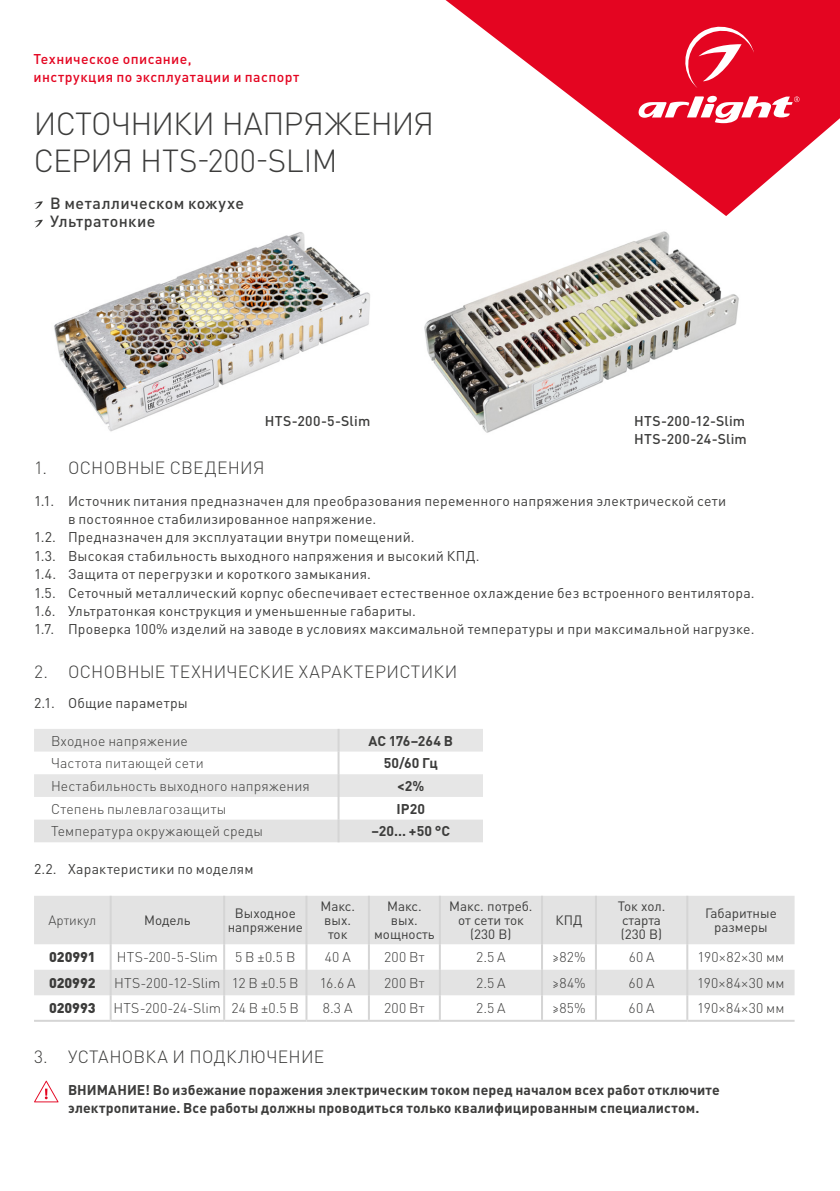
<style>
.page{position:relative;width:840px;height:1191px;background:#fff}
.page>*{position:absolute;margin:0;border:0;box-sizing:border-box;transform-origin:0 0}
.t1{font:300 31.6px/36.8px "DIN Pro";letter-spacing:-.02em;color:#3c3c3b}
.t2{font:300 17.6px "DIN Pro";letter-spacing:.015em;color:#3c3c3b}
.t3{font:500 16px/18.4px "DIN Pro";letter-spacing:.025em;color:#3c3c3b}
.t4{font:14px "DIN Pro";letter-spacing:.015em;color:#3c3c3b}
.t5{font:300 14px "DIN Pro";letter-spacing:.015em;color:#3c3c3b}
.t6{font:700 14px/18.4px "DIN Pro";letter-spacing:.01em;color:#3c3c3b}
.t7{font:500 14px/18.4px "DIN Pro";letter-spacing:.03em;color:#e40521}
.t8{font:500 14px/18.4px "DIN Pro";letter-spacing:.02em;color:#3c3c3b}
.t9{font:900 14px "DIN Pro";letter-spacing:-.005em;color:#3c3c3b}
.t10{font:13.4px/14px "DIN Pro";color:#3c3c3b;text-align:center}
.t11{font:300 13.4px "DIN Pro";color:#3c3c3b}
</style>
<div class="page">
<svg style="left:445px;top:0;width:394px;height:216px;fill:#e40521"></svg>
<svg style="left:635px;top:96px;width:164px;height:30px"></svg>
<svg style="left:680px;top:22px;width:73px;height:66px;background:#e83047"></svg>
<img style="left:424px;top:231px;width:315px;height:202px">
<img style="left:54px;top:232px;width:316px;height:200px">
<svg style="left:34px;top:729px;width:448px;height:68px"></svg>
<div style="left:34px;top:819px;width:448px;height:23px;background:#e3e3e3"></div>
<hr style="left:337px;top:729px;width:2px;height:22px;background:#d5d5d5">
<hr style="left:337px;top:751px;width:2px;height:23px;background:#d5d5d5">
<hr style="left:337px;top:774px;width:2px;height:23px;background:#d5d5d5">
<hr style="left:337px;top:797px;width:2px;height:22px;background:#d5d5d5">
<hr style="left:337px;top:819px;width:2px;height:23px;background:#d5d5d5">
<svg style="left:34px;top:895px;width:760px;height:100px;fill:#e3e3e3"></svg>
<hr style="left:110px;top:944px;width:2px;height:25px;background:#d5d5d5">
<hr style="left:223px;top:944px;width:2px;height:25px;background:#d5d5d5">
<hr style="left:305px;top:944px;width:2px;height:25px;background:#d5d5d5">
<hr style="left:368px;top:944px;width:2px;height:25px;background:#d5d5d5">
<hr style="left:438px;top:944px;width:2px;height:25px;background:#d5d5d5">
<hr style="left:540px;top:944px;width:2px;height:25px;background:#d5d5d5">
<hr style="left:594px;top:944px;width:2px;height:25px;background:#d5d5d5">
<hr style="left:686px;top:944px;width:2px;height:25px;background:#d5d5d5">
<hr style="left:110px;top:969px;width:2px;height:26px;background:#d5d5d5">
<hr style="left:223px;top:969px;width:2px;height:26px;background:#d5d5d5">
<hr style="left:305px;top:969px;width:2px;height:26px;background:#d5d5d5">
<hr style="left:368px;top:969px;width:2px;height:26px;background:#d5d5d5">
<hr style="left:438px;top:969px;width:2px;height:26px;background:#d5d5d5">
<hr style="left:540px;top:969px;width:2px;height:26px;background:#d5d5d5">
<hr style="left:594px;top:969px;width:2px;height:26px;background:#d5d5d5">
<hr style="left:686px;top:969px;width:2px;height:26px;background:#d5d5d5">
<hr style="left:110px;top:995px;width:2px;height:24px;background:#d5d5d5">
<hr style="left:223px;top:995px;width:2px;height:24px;background:#d5d5d5">
<hr style="left:305px;top:995px;width:2px;height:24px;background:#d5d5d5">
<hr style="left:368px;top:995px;width:2px;height:24px;background:#d5d5d5">
<hr style="left:438px;top:995px;width:2px;height:24px;background:#d5d5d5">
<hr style="left:540px;top:995px;width:2px;height:24px;background:#d5d5d5">
<hr style="left:594px;top:995px;width:2px;height:24px;background:#d5d5d5">
<hr style="left:686px;top:995px;width:2px;height:24px;background:#d5d5d5">
<hr style="left:110px;top:895px;width:2px;height:49px;background:#d5d5d5">
<hr style="left:223px;top:895px;width:2px;height:49px;background:#d5d5d5">
<hr style="left:305px;top:895px;width:2px;height:49px;background:#d5d5d5">
<hr style="left:368px;top:895px;width:2px;height:49px;background:#d5d5d5">
<hr style="left:438px;top:895px;width:2px;height:49px;background:#d5d5d5">
<hr style="left:540px;top:895px;width:2px;height:49px;background:#d5d5d5">
<hr style="left:594px;top:895px;width:2px;height:49px;background:#d5d5d5">
<hr style="left:686px;top:895px;width:2px;height:49px;background:#d5d5d5">
<hr style="left:34px;top:1019px;width:77px;height:2px;background:#d5d5d5">
<hr style="left:111px;top:1019px;width:113px;height:2px;background:#d5d5d5">
<hr style="left:224px;top:1019px;width:82px;height:2px;background:#d5d5d5">
<hr style="left:306px;top:1019px;width:63px;height:2px;background:#d5d5d5">
<hr style="left:369px;top:1019px;width:70px;height:2px;background:#d5d5d5">
<hr style="left:439px;top:1019px;width:102px;height:2px;background:#d5d5d5">
<hr style="left:541px;top:1019px;width:54px;height:2px;background:#d5d5d5">
<hr style="left:595px;top:1019px;width:92px;height:2px;background:#d5d5d5">
<hr style="left:687px;top:1019px;width:107px;height:2px;background:#d5d5d5">
<svg style="left:34px;top:201px;width:9px;height:8px"></svg>
<svg style="left:34px;top:220px;width:9px;height:7px"></svg>
<svg style="left:34px;top:1080px;width:24px;height:22px"></svg>
<p class="t7" style="left:34px;top:49px;width:267px">Техническое описание,<br>инструкция по эксплуатации и паспорт</p>
<h1 class="t1" style="left:34px;top:104px;width:402px">ИСТОЧНИКИ НАПРЯЖЕНИЯ<br>СЕРИЯ HTS-200-SLIM</h1>
<p class="t3" style="left:50px;top:193px;width:195px">В металлическом кожухе<br>Ультратонкие</p>
<p class="t8" style="left:265px;top:411px;width:107px">HTS-200-5-Slim</p>
<p class="t8" style="left:634px;top:411px;width:114px">HTS-200-12-Slim<br>HTS-200-24-Slim</p>
<p class="t2" style="left:34px;top:456px;width:232px">1. ОСНОВНЫЕ СВЕДЕНИЯ</p>
<p class="t4" style="left:34px;top:491px;width:693px">1.1. Источник питания предназначен для преобразования переменного напряжения электрической сети</p>
<p class="t4" style="left:68px;top:509px;width:309px">в постоянное стабилизированное напряжение.</p>
<p class="t4" style="left:34px;top:528px;width:382px">1.2. Предназначен для эксплуатации внутри помещений.</p>
<p class="t4" style="left:34px;top:546px;width:447px">1.3. Высокая стабильность выходного напряжения и высокий КПД.</p>
<p class="t4" style="left:34px;top:564px;width:338px">1.4. Защита от перегрузки и короткого замыкания.</p>
<p class="t4" style="left:34px;top:583px;width:721px">1.5. Сеточный металлический корпус обеспечивает естественное охлаждение без встроенного вентилятора.</p>
<p class="t4" style="left:34px;top:601px;width:383px">1.6. Ультратонкая конструкция и уменьшенные габариты.</p>
<p class="t4" style="left:34px;top:620px;width:721px">1.7. Проверка 100% изделий на заводе в условиях максимальной температуры и при максимальной нагрузке.</p>
<p class="t2" style="left:34px;top:659px;width:424px">2. ОСНОВНЫЕ ТЕХНИЧЕСКИЕ ХАРАКТЕРИСТИКИ</p>
<p class="t4" style="left:34px;top:693px;width:155px">2.1. Общие параметры</p>
<p class="t5" style="left:51px;top:731px;width:138px">Входное напряжение</p>
<p class="t6" style="left:368px;top:730px;width:86px">AC 176–264 В</p>
<p class="t5" style="left:51px;top:753px;width:154px">Частота питающей сети</p>
<p class="t6" style="left:383px;top:753px;width:56px">50/60 Гц</p>
<p class="t5" style="left:51px;top:776px;width:260px">Нестабильность выходного напряжения</p>
<p class="t6" style="left:397px;top:776px;width:29px">&lt;2%</p>
<p class="t5" style="left:51px;top:799px;width:177px">Степень пылевлагозащиты</p>
<p class="t6" style="left:396px;top:799px;width:30px">IP20</p>
<p class="t5" style="left:51px;top:821px;width:213px">Температура окружающей среды</p>
<p class="t6" style="left:371px;top:821px;width:80px">–20... +50 °С</p>
<p class="t4" style="left:34px;top:859px;width:221px">2.2. Характеристики по моделям</p>
<p class="t11" style="left:48px;top:911px;width:49px">Артикул</p>
<p class="t10" style="left:144px;top:912px;width:48px">Модель</p>
<p class="t10" style="left:227px;top:905px;width:77px">Выходное напряжение</p>
<p class="t10" style="left:320px;top:898px;width:36px;text-align:left">Макс. вых. ток</p>
<p class="t10" style="left:374px;top:898px;width:62px">Макс. вых. мощность</p>
<p class="t10" style="left:449px;top:898px;width:85px">Макс. потреб. от сети ток (230 В)</p>
<p class="t10" style="left:555px;top:912px;width:28px">КПД</p>
<p class="t10" style="left:617px;top:898px;width:49px;text-align:left">Ток хол. старта (230 В)</p>
<p class="t10" style="left:704px;top:905px;width:73px">Габаритные размеры</p>
<p class="t9" style="left:49px;top:947px;width:48px">020991</p>
<p class="t5" style="left:117px;top:947px;width:180px">HTS-200-5-Slim 5 В ±0.5 В</p>
<p class="t5" style="left:324px;top:947px;width:28px">40 А</p>
<p class="t5" style="left:384px;top:947px;width:42px">200 Вт</p>
<p class="t5" style="left:476px;top:947px;width:31px">2.5 А</p>
<p class="t5" style="left:552px;top:947px;width:35px">≥82%</p>
<p class="t5" style="left:628px;top:947px;width:27px">60 А</p>
<p class="t5" style="left:697px;top:947px;width:88px">190×82×30 мм</p>
<p class="t9" style="left:49px;top:973px;width:48px">020992</p>
<p class="t5" style="left:114px;top:973px;width:186px">HTS-200-12-Slim 12 В ±0.5 В</p>
<p class="t5" style="left:319px;top:973px;width:37px">16.6 А</p>
<p class="t5" style="left:384px;top:973px;width:42px">200 Вт</p>
<p class="t5" style="left:476px;top:973px;width:31px">2.5 А</p>
<p class="t5" style="left:552px;top:973px;width:35px">≥84%</p>
<p class="t5" style="left:628px;top:973px;width:27px">60 А</p>
<p class="t5" style="left:696px;top:973px;width:89px">190×84×30 мм</p>
<p class="t9" style="left:49px;top:998px;width:48px">020993</p>
<p class="t5" style="left:113px;top:998px;width:187px">HTS-200-24-Slim 24 В ±0.5 В</p>
<p class="t5" style="left:322px;top:998px;width:31px">8.3 А</p>
<p class="t5" style="left:384px;top:998px;width:42px">200 Вт</p>
<p class="t5" style="left:476px;top:998px;width:31px">2.5 A</p>
<p class="t5" style="left:552px;top:998px;width:35px">≥85%</p>
<p class="t5" style="left:628px;top:998px;width:27px">60 А</p>
<p class="t5" style="left:696px;top:998px;width:89px">190×84×30 мм</p>
<p class="t2" style="left:34px;top:1044px;width:291px">3. УСТАНОВКА И ПОДКЛЮЧЕНИЕ</p>
<p class="t6" style="left:68px;top:1079px;width:653px">ВНИМАНИЕ! Во избежание поражения электрическим током перед началом всех работ отключите электропитание. Все работы должны проводиться только квалифицированным специалистом.</p>
</div>
